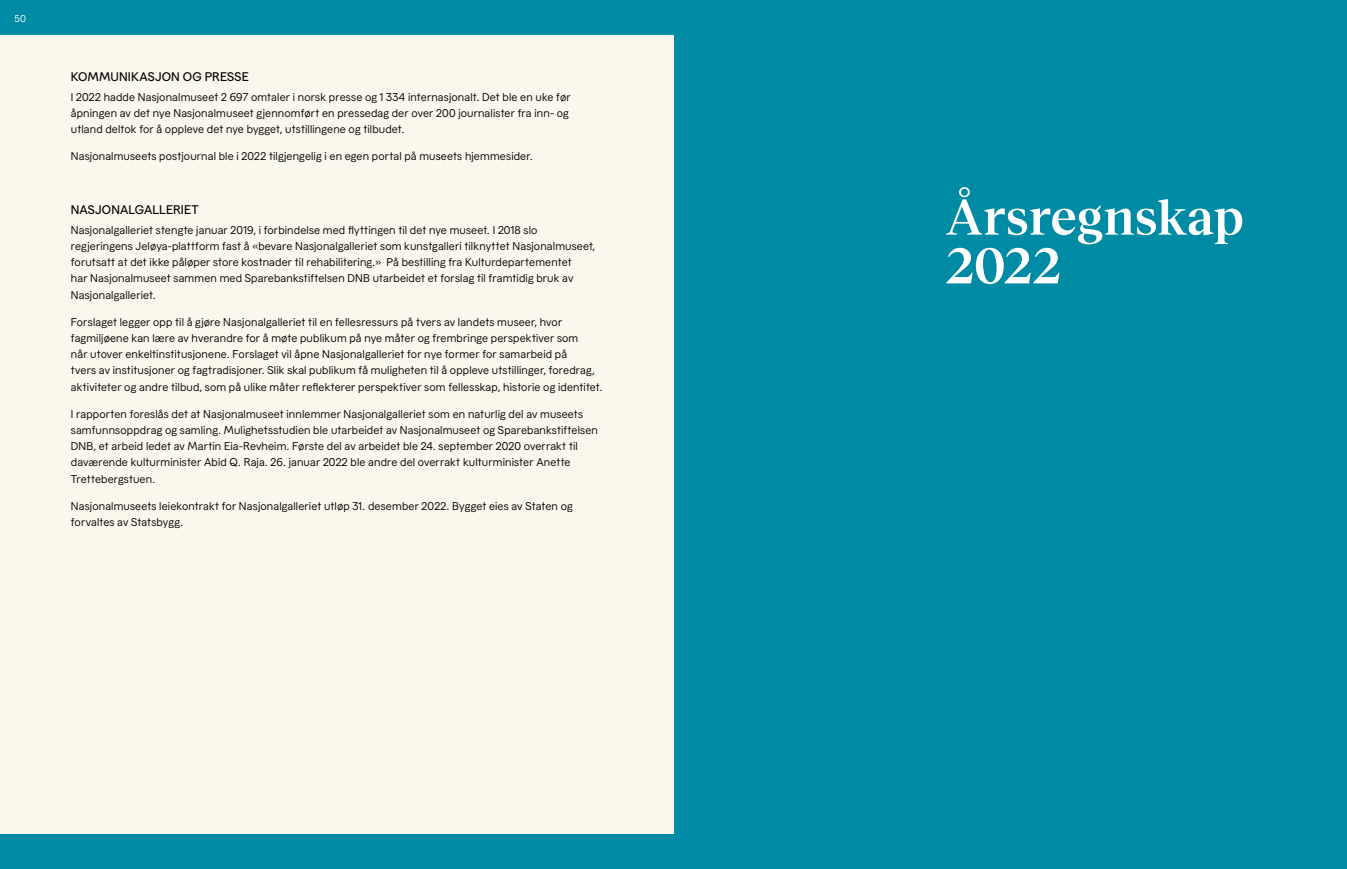
<style>
.page{position:relative;width:1347px;height:869px;background:#fff}
.page>*{position:absolute;margin:0;border:0;box-sizing:border-box;transform-origin:0 0}
.t1{font:700 50px/48.8px "Museet Serif";letter-spacing:-.005em;color:#fff}
.t2{font:500 12.5px "Museet Sans";letter-spacing:.005em;color:#000}
.t3{font:11.25px/16.2px "Museet Sans";letter-spacing:.01em;color:#000}
.t4{font:10px "Museet Sans";color:#fff}
</style>
<div class="page">
<div style="left:0;top:0;width:1346px;height:868px;background:#008ba5"></div>
<div style="left:0;top:35px;width:673px;height:798px;background:#fbf7ed"></div>
<p class="t4" style="left:14px;top:11px;width:13px">50</p>
<p class="t2" style="left:71px;top:67px;width:179px">KOMMUNIKASJON OG PRESSE</p>
<p class="t3" style="left:71px;top:88px;width:501px">I 2022 hadde Nasjonalmuseet 2 697 omtaler i norsk presse og 1 334 internasjonalt. Det ble en uke før åpningen av det nye Nasjonalmuseet gjennomført en pressedag der over 200 journalister fra inn- og utland deltok for å oppleve det nye bygget, utstillingene og tilbudet.</p>
<p class="t3" style="left:71px;top:147px;width:463px">Nasjonalmuseets postjournal ble i 2022 tilgjengelig i en egen portal på museets hjemmesider.</p>
<p class="t2" style="left:71px;top:200px;width:129px">NASJONALGALLERIET</p>
<p class="t3" style="left:71px;top:220px;width:526px">Nasjonalgalleriet stengte januar 2019, i forbindelse med flyttingen til det nye museet. I 2018 slo regjeringens Jeløya-plattform fast å «bevare Nasjonalgalleriet som kunstgalleri tilknyttet Nasjonalmuseet, forutsatt at det ikke påløper store kostnader til rehabilitering.» På bestilling fra Kulturdepartementet<br>har Nasjonalmuseet sammen med Sparebankstiftelsen DNB utarbeidet et forslag til framtidig bruk av Nasjonalgalleriet.</p>
<p class="t3" style="left:71px;top:312px;width:533px">Forslaget legger opp til å gjøre Nasjonalgalleriet til en fellesressurs på tvers av landets museer, hvor fagmiljøene kan lære av hverandre for å møte publikum på nye måter og frembringe perspektiver som<br>når utover enkeltinstitusjonene. Forslaget vil åpne Nasjonalgalleriet for nye former for samarbeid på<br>tvers av institusjoner og fagtradisjoner. Slik skal publikum få muligheten til å oppleve utstillinger, foredrag, aktiviteter og andre tilbud, som på ulike måter reflekterer perspektiver som fellesskap, historie og identitet.</p>
<p class="t3" style="left:71px;top:404px;width:528px">I rapporten foreslås det at Nasjonalmuseet innlemmer Nasjonalgalleriet som en naturlig del av museets samfunnsoppdrag og samling. Mulighetsstudien ble utarbeidet av Nasjonalmuseet og Sparebankstiftelsen DNB, et arbeid ledet av Martin Eia-Revheim. Første del av arbeidet ble 24. september 2020 overrakt til daværende kulturminister Abid Q. Raja. 26. januar 2022 ble andre del overrakt kulturminister Anette Trettebergstuen.</p>
<p class="t3" style="left:71px;top:496px;width:503px">Nasjonalmuseets leiekontrakt for Nasjonalgalleriet utløp 31. desember 2022. Bygget eies av Staten og forvaltes av Statsbygg.</p>
<h1 class="t1" style="left:945px;top:192px;width:300px">Årsregnskap<br>2022</h1>
</div>
